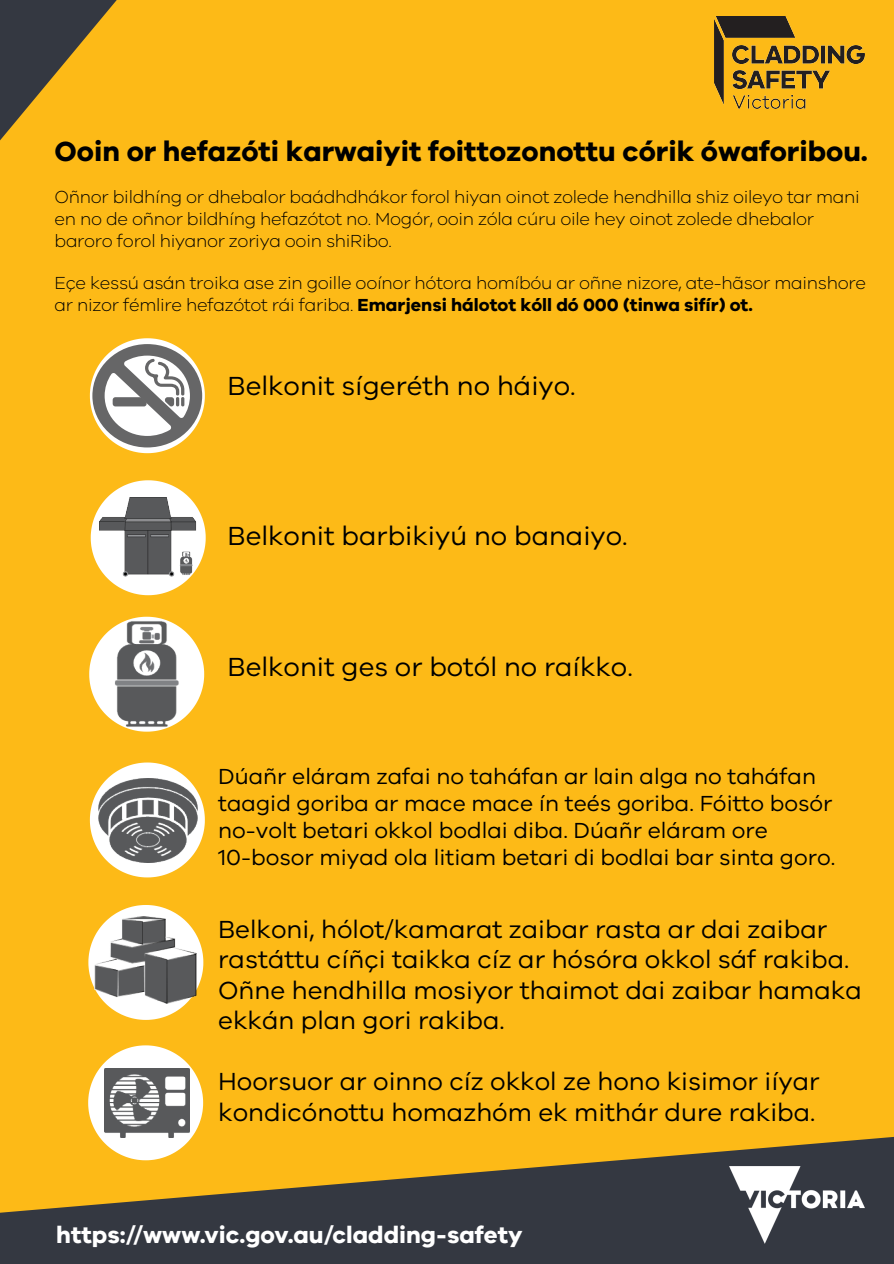
<style>
.page{position:relative;width:894px;height:1264px;background:#fff}
.page>*{position:absolute;margin:0;border:0;box-sizing:border-box;transform-origin:0 0}
.t1{font:700 28.5px "VIC";color:#000}
.t2{font:27px "VIC";color:#000}
.t3{font:25.5px/30.6px "VIC";color:#000}
.t4{font:700 24px "VIC";color:#fff}
.t5{font:22.5px/27px "VIC";color:#000}
.t6{font:300 18px/21.6px "VIC";letter-spacing:-.015em;color:#000}
.s1{font-weight:700}
</style>
<div class="page">
<div style="left:0;top:0;width:893px;height:1263px;background:#fdba17"></div>
<svg style="left:0;top:1137px;width:893px;height:126px;fill:#343841"></svg>
<svg style="left:88px;top:1045px;width:115px;height:115px"></svg>
<svg style="left:88px;top:905px;width:115px;height:114px"></svg>
<svg style="left:90px;top:762px;width:115px;height:115px"></svg>
<svg style="left:131px;top:616px;width:32px;height:3px"></svg>
<svg style="left:91px;top:480px;width:115px;height:115px"></svg>
<img style="left:729px;top:1166px;width:135px;height:76px">
<img style="left:99px;top:498px;width:101px;height:80px">
<img style="left:89px;top:619px;width:116px;height:113px">
<img style="left:104px;top:1068px;width:86px;height:69px">
<svg style="left:0;top:0;width:117px;height:140px"></svg>
<img style="left:95px;top:916px;width:101px;height:87px">
<img style="left:714px;top:17px;width:150px;height:91px">
<img style="left:99px;top:779px;width:99px;height:83px">
<svg style="left:90px;top:338px;width:115px;height:115px"></svg>
<h1 class="t1" style="left:55px;top:133px;width:814px">Ooin or hefazóti karwaiyit foittozonottu córik ówaforibou.</h1>
<p class="t6" style="left:55px;top:186px;width:806px">Oñnor bildhíng or dhebalor baádhdhákor forol hiyan oinot zolede hendhilla shiz oileyo tar mani en no de oñnor bildhíng hefazótot no. Mogór, ooin zóla cúru oile hey oinot zolede dhebalor baroro forol hiyanor zoriya ooin shiRibo.</p>
<p class="t6" style="left:55px;top:272px;width:812px">Eçe kessú asán troika ase zin goille ooínor hótora homíbóu ar oñne nizore, ate-hãsor mainshore ar nizor fémlire hefazótot rái fariba. <span class="s1">Emarjensi hálotot kóll dó 000 (tinwa sifír) ot.</span></p>
<h2 class="t2" style="left:227px;top:369px;width:349px">Belkonit sígeréth no háiyo.</h2>
<h2 class="t2" style="left:227px;top:520px;width:401px">Belkonit barbikiyú no banaiyo.</h2>
<h2 class="t2" style="left:227px;top:650px;width:406px">Belkonit ges or botól no raíkko.</h2>
<p class="t5" style="left:218px;top:762px;width:618px">Dúañr eláram zafai no taháfan ar lain alga no taháfan taagid goriba ar mace mace ín teés goriba. Fóitto bosór no-volt betari okkol bodlai diba. Dúañr eláram ore 10-bosor miyad ola litiam betari di bodlai bar sinta goro.</p>
<h3 class="t3" style="left:218px;top:912px;width:645px">Belkoni, hólot/kamarat zaibar rasta ar dai zaibar rastáttu cíñçi taikka cíz ar hósóra okkol sáf rakiba.<br>Oñne hendhilla mosiyor thaimot dai zaibar hamaka ekkán plan gori rakiba.</h3>
<h3 class="t3" style="left:218px;top:1065px;width:603px">Hoorsuor ar oinno cíz okkol ze hono kisimor iíyar kondicónottu homazhóm ek mithár dure rakiba.</h3>
<h3 class="t4" style="left:56px;top:1220px;width:467px">https://www.vic.gov.au/cladding-safety</h3>
</div>
